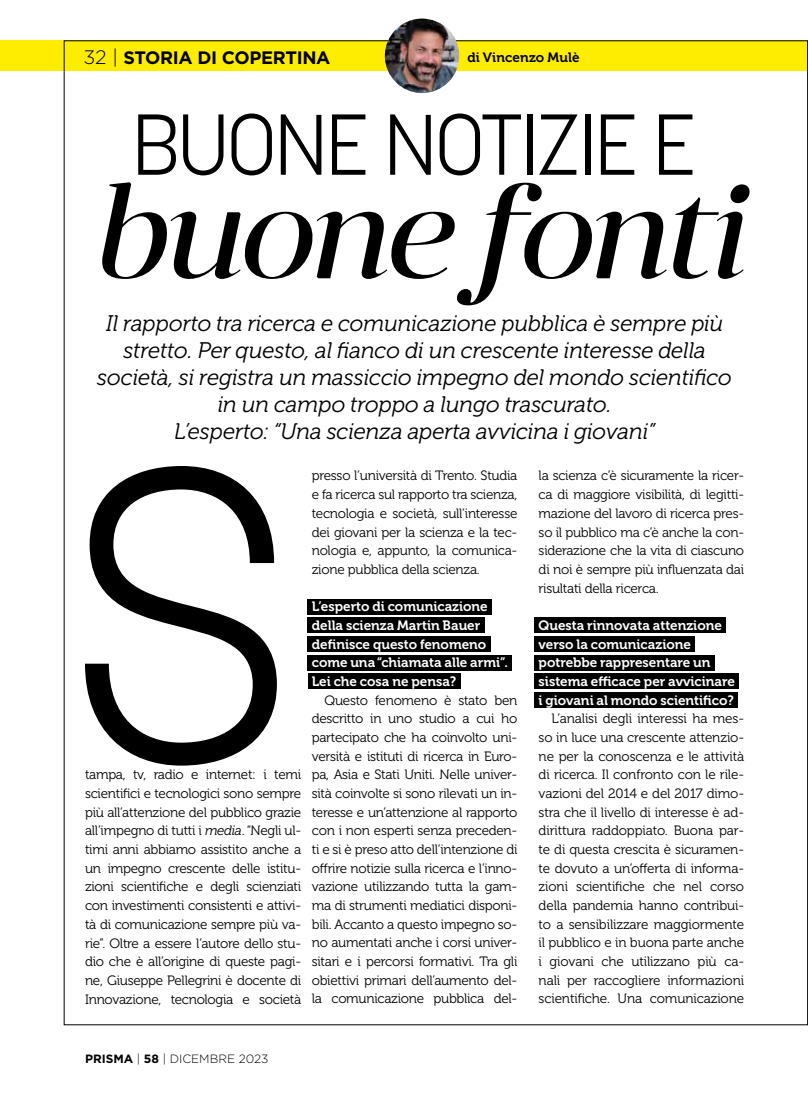
<style>
.page{position:relative;width:808px;height:1106px;background:#fff}
.page>*{position:absolute;margin:0;border:0;box-sizing:border-box;transform-origin:0 0}
.t1{font:300 410.85px "Korolev";color:#000}
.t2{font:italic 132px "Anglecia Pro Display";letter-spacing:-.03em;color:#000}
.t3{font:300 85.5px "Korolev";letter-spacing:-.03em;color:#000}
.t4{font:italic 22.5px/27px "Museo 300";color:#000;text-align:center}
.t5{font:700 18px "Gotham";letter-spacing:-.02em;color:#000}
.t6{font:13.5px/18.6px "Museo 300";letter-spacing:-.02em;color:#000;text-align:justify}
.t7{font:13.5px/18.6px "Museo 700";color:#fff}
.t8{font:13.5px "Museo 700";letter-spacing:.01em;color:#000}
.t9{font:300 12px "Gotham";color:#000}
.s1{font-weight:300;font-size:19.5px}
.s2{font-style:italic}
.s3{font-weight:700}
</style>
<div class="page">
<div style="left:0;top:40px;width:808px;height:31px;background:#ffed00"></div>
<svg style="left:807px;top:40px;width:1px;height:985px"></svg>
<img style="left:385px;top:19px;width:74px;height:74px;border-radius:37px">
<div style="left:308px;top:598px;width:184px;height:16px;background:#000"></div>
<div style="left:308px;top:617px;width:177px;height:16px;background:#000"></div>
<div style="left:308px;top:636px;width:183px;height:15px;background:#000"></div>
<div style="left:308px;top:654px;width:204px;height:16px;background:#000"></div>
<div style="left:308px;top:673px;width:153px;height:16px;background:#000"></div>
<div style="left:534px;top:617px;width:192px;height:16px;background:#000"></div>
<div style="left:534px;top:636px;width:161px;height:15px;background:#000"></div>
<div style="left:534px;top:654px;width:181px;height:16px;background:#000"></div>
<div style="left:534px;top:673px;width:205px;height:16px;background:#000"></div>
<div style="left:534px;top:692px;width:204px;height:15px;background:#000"></div>
<h3 class="t5" style="left:83px;top:45px;width:249px"><span class="s1">32 |</span> STORIA DI COPERTINA</h3>
<p class="t8" style="left:467px;top:49px;width:114px">di Vincenzo Mulè</p>
<h3 class="t3" style="left:132px;top:90px;width:567px">BUONE NOTIZIE E</h3>
<h2 class="t2" style="left:88px;top:147px;width:654px">buone fonti</h2>
<p class="t4" style="left:97px;top:310px;width:636px">Il rapporto tra ricerca e comunicazione pubblica è sempre più stretto. Per questo, al fianco di un crescente interesse della società, si registra un massiccio impegno del mondo scientifico in un campo troppo a lungo trascurato.<br>L’esperto: “Una scienza aperta avvicina i giovani”</p>
<h1 class="t1" style="left:62px;top:355px;width:240px">S</h1>
<p class="t6" style="left:85px;top:765px;width:218px">tampa, tv, radio e internet: i temi scientifici e tecnologici sono sempre più all’attenzione del pubblico grazie all’impegno di tutti i <span class="s2">media</span>. “Negli ul&shy;timi anni abbiamo assistito anche a un impegno crescente delle istitu&shy;zioni scientifiche e degli scienziati con investimenti consistenti e attivi&shy;tà di comunicazione sempre più va&shy;rie”. Oltre a essere l’autore dello stu&shy;dio che è all’origine di queste pagi&shy;ne, Giuseppe Pellegrini è docente di Innovazione, tecnologia e società</p>
<p class="t6" style="left:312px;top:467px;width:207px">presso l’università di Trento. Studia e fa ricerca sul rapporto tra scienza, tecnologia e società, sull’interesse dei giovani per la scienza e la tec&shy;nologia e, appunto, la comunica&shy;zione pubblica della scienza.</p>
<p class="t7" style="left:312px;top:597px;width:198px">L’esperto di comunicazione della scienza Martin Bauer definisce questo fenomeno come una“chiamata alle armi”.<br>Lei che cosa ne pensa?</p>
<p class="t6" style="left:312px;top:691px;width:207px;text-indent:13px">Questo fenomeno è stato ben descritto in uno studio a cui ho partecipato che ha coinvolto uni&shy;versità e istituti di ricerca in Euro&shy;pa, Asia e Stati Uniti. Nelle univer&shy;sità coinvolte si sono rilevati un in&shy;teresse e un’attenzione al rapporto con i non esperti senza preceden&shy;ti e si è preso atto dell’intenzione di offrire notizie sulla ricerca e l’inno&shy;vazione utilizzando tutta la gam&shy;ma di strumenti mediatici disponi&shy;bili. Accanto a questo impegno so&shy;no aumentati anche i corsi univer&shy;sitari e i percorsi formativi. Tra gli obiettivi primari dell’aumento del&shy;la comunicazione pubblica del-</p>
<p class="t9" style="left:85px;top:1051px;width:185px"><span class="s3">PRISMA</span> | <span class="s3">58</span> | DICEMBRE 2023</p>
<p class="t6" style="left:539px;top:467px;width:207px">la scienza c’è sicuramente la ricer&shy;ca di maggiore visibilità, di legitti&shy;mazione del lavoro di ricerca pres&shy;so il pubblico ma c’è anche la con&shy;siderazione che la vita di ciascuno di noi è sempre più influenzata dai risultati della ricerca.</p>
<p class="t7" style="left:539px;top:616px;width:198px">Questa rinnovata attenzione verso la comunicazione potrebbe rappresentare un sistema efficace per avvicinare i giovani al mondo scientifico?</p>
<p class="t6" style="left:539px;top:709px;width:207px;text-indent:13px">L’analisi degli interessi ha mes&shy;so in luce una crescente attenzio&shy;ne per la conoscenza e le attività di ricerca. Il confronto con le rile&shy;vazioni del 2014 e del 2017 dimo&shy;stra che il livello di interesse è ad&shy;dirittura raddoppiato. Buona par&shy;te di questa crescita è sicuramen&shy;te dovuto a un’offerta di informa&shy;zioni scientifiche che nel corso della pandemia hanno contribui&shy;to a sensibilizzare maggiormente il pubblico e in buona parte anche i giovani che utilizzano più ca&shy;nali per raccogliere informazioni scientifiche. Una comunicazione</p>
</div>
